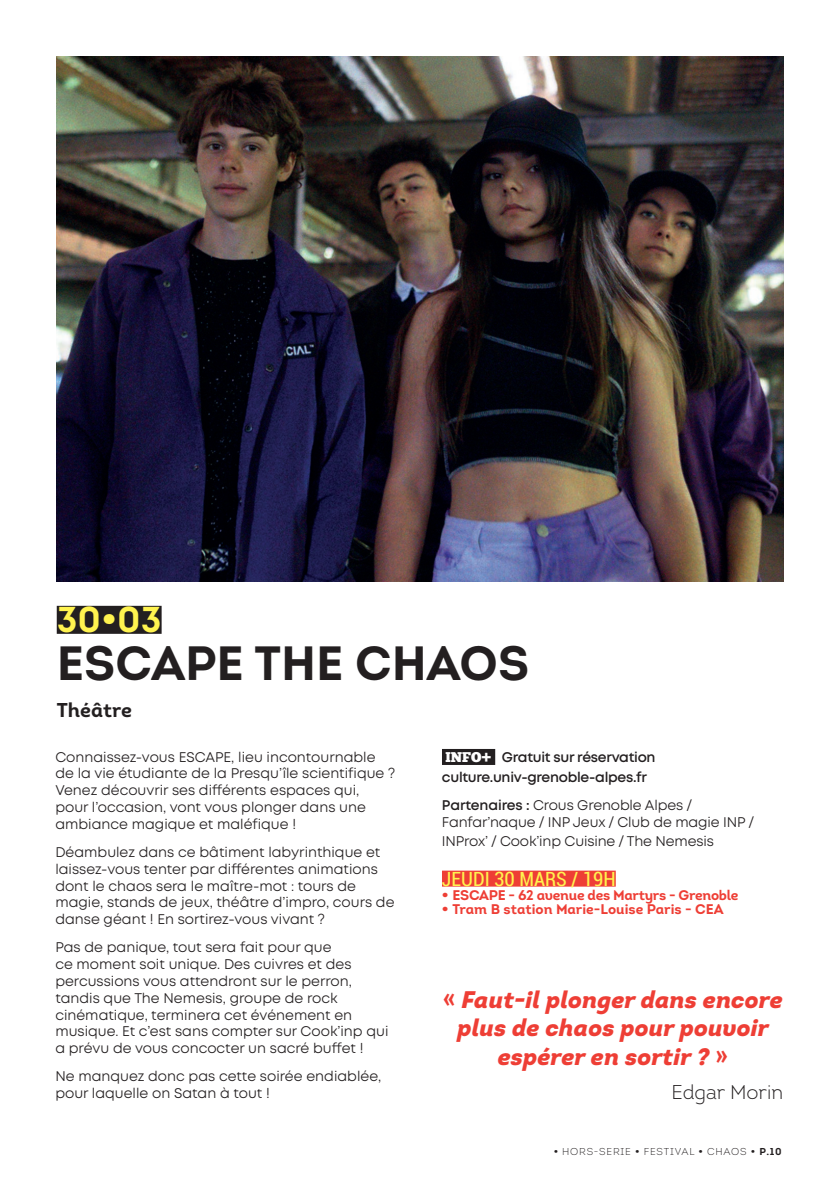
<style>
.page{position:relative;width:840px;height:1191px;background:#fff}
.page>*{position:absolute;margin:0;border:0;box-sizing:border-box;transform-origin:0 0}
.t1{font:700 48px "Intro";color:#231f20}
.t2{font:700 36px "Intro";color:#fff34f}
.t3{font:italic 900 24px/28.8px "Intro";color:#ee3e35;text-align:center}
.t4{font:condensed 20px "Roboto";color:#fff34f}
.t5{font:300 20px "Intro";color:#231f20}
.t6{font:20px "Intro Bold Alt";color:#231f20}
.t7{font:14px/16.8px "Mont";color:#231f20}
.t8{font:600 14px/20.2px "Mont";letter-spacing:-.02em;color:#231f20}
.t9{font:14px "Intro Bold Alt";letter-spacing:-.02em;color:#ee3e35}
.t10{font:14px "Intro Bold Alt";color:#ee3e35}
.t11{font:300 10px "Intro";letter-spacing:.08em;color:#231f20}
.s1{font-family:"Chunk Five Ex";font-weight:400;color:#fff}
.s2{font-weight:600}
.s3{font-family:"Intro Black Alt"}
.s4{font-family:"Intro Black Alt";font-weight:400;font-style:normal}
.s5{font-family:"Intro Bold Alt";font-weight:400}
</style>
<div class="page">
<div style="left:57px;top:606px;width:104px;height:28px;background:#231f20"></div>
<img style="left:57px;top:57px;width:725px;height:524px">
<div style="left:441px;top:749px;width:54px;height:16px;background:#231f20"></div>
<div style="left:441px;top:870px;width:174px;height:16px;background:#ee3e35"></div>
<h2 class="t2" style="left:57px;top:597px;width:106px">30•03</h2>
<h1 class="t1" style="left:57px;top:633px;width:473px">ESCAPE THE CHAOS</h1>
<h3 class="t6" style="left:57px;top:697px;width:77px">Théâtre</h3>
<p class="t7" style="left:55px;top:748px;width:341px">Connaissez-vous ESCAPE, lieu incontournable de la vie étudiante de la Presqu’île scientifique ?<br>Venez découvrir ses différents espaces qui, pour l’occasion, vont vous plonger dans une ambiance magique et maléfique !</p>
<p class="t7" style="left:55px;top:843px;width:340px">Déambulez dans ce bâtiment labyrinthique et laissez-vous tenter par différentes animations dont le chaos sera le maître-mot : tours de magie, stands de jeux, théâtre d’impro, cours de danse géant ! En sortirez-vous vivant ?</p>
<p class="t7" style="left:55px;top:939px;width:334px">Pas de panique, tout sera fait pour que<br>ce moment soit unique. Des cuivres et des percussions vous attendront sur le perron, tandis que The Nemesis, groupe de rock cinématique, terminera cet événement en musique. Et c’est sans compter sur Cook’inp qui a prévu de vous concocter un sacré buffet !</p>
<p class="t7" style="left:55px;top:1068px;width:327px">Ne manquez donc pas cette soirée endiablée, pour laquelle on Satan à tout !</p>
<p class="t8" style="left:441px;top:747px;width:215px"><span class="s1">INFO+</span> Gratuit sur réservation culture.univ-grenoble-alpes.fr</p>
<p class="t7" style="left:441px;top:797px;width:313px"><span class="s2">Partenaires :</span> Crous Grenoble Alpes /<br>Fanfar’naque / INP Jeux / Club de magie INP /</p>
<p class="t7" style="left:441px;top:833px;width:273px">INProx’ / Cook’inp Cuisine / The Nemesis</p>
<h3 class="t4" style="left:441px;top:867px;width:175px">JEUDI 30 MARS / 19H</h3>
<p class="t9" style="left:441px;top:885px;width:298px"><span class="s3">•</span> ESCAPE - 62 avenue des Martyrs - Grenoble</p>
<p class="t10" style="left:441px;top:899px;width:283px"><span class="s3">•</span> Tram B station Marie-Louise Paris - CEA</p>
<h3 class="t3" style="left:442px;top:984px;width:341px"><span class="s4">«</span> Faut-il plonger dans encore plus de chaos pour pouvoir espérer en sortir ? <span class="s4">»</span></h3>
<h3 class="t5" style="left:671px;top:1079px;width:113px">Edgar Morin</h3>
<p class="t11" style="left:553px;top:1145px;width:229px"><span class="s5">•</span> HORS-SERIE <span class="s5">•</span> FESTIVAL <span class="s5">•</span> CHAOS <span class="s5">• P.10</span></p>
</div>
